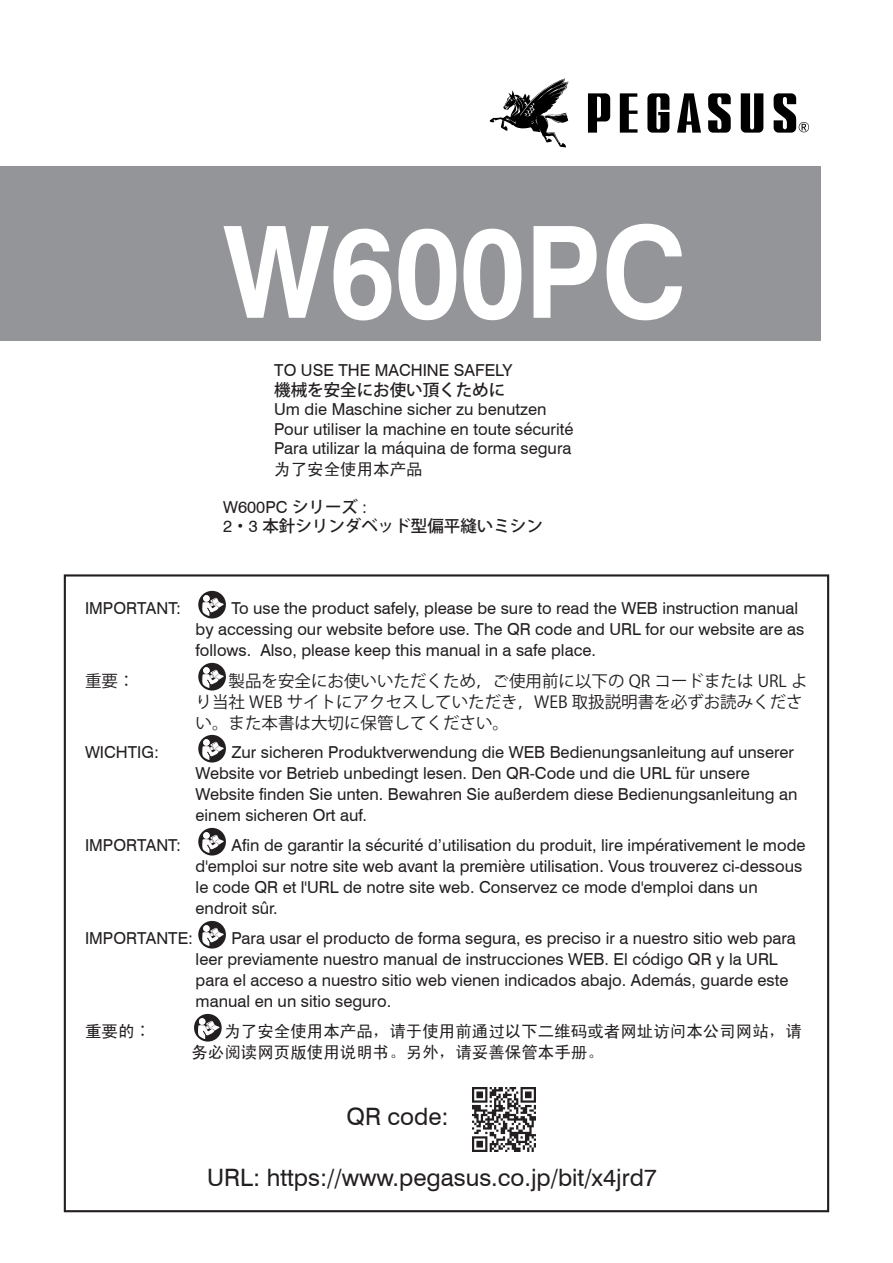
<style>
.page{position:relative;width:893px;height:1263px;background:#fff}
.page>*{position:absolute;margin:0;border:0;box-sizing:border-box;transform-origin:0 0}
.t1{font:700 127.5px "Swiss 721 BT";color:#fff;scale:.9 1}
.t2{font:24px "Swiss 721 BT";color:#231f20}
.t3{font:16.5px/21px "Swiss 721 BT";color:#231f20}
.t4{font:16.5px/21px "Koz Go Std";color:#231f20}
.t5{font:16.5px/21px "Sim Hei";color:#231f20}
.t6{font:500 16.5px "Koz Go Std";color:#231f20}
.s1{font-family:"Koz Go Std";font-weight:500}
.s2{font-family:"Swiss 721 BT";font-weight:400}
.s3{font-family:"Koz Go Std"}
</style>
<div class="page">
<svg style="left:588px;top:93px;width:22px;height:40px"></svg>
<svg style="left:620px;top:93px;width:17px;height:40px"></svg>
<svg style="left:647px;top:93px;width:22px;height:40px"></svg>
<svg style="left:741px;top:93px;width:22px;height:40px"></svg>
<svg style="left:677px;top:93px;width:24px;height:40px"></svg>
<svg style="left:708px;top:93px;width:23px;height:40px"></svg>
<svg style="left:773px;top:93px;width:36px;height:40px"></svg>
<svg style="left:490px;top:79px;width:78px;height:68px"></svg>
<div style="left:0;top:166px;width:821px;height:174px;background:#939598"></div>
<svg style="left:198px;top:591px;width:28px;height:28px"></svg>
<svg style="left:198px;top:663px;width:28px;height:28px"></svg>
<svg style="left:198px;top:735px;width:28px;height:28px"></svg>
<svg style="left:198px;top:828px;width:28px;height:28px"></svg>
<svg style="left:198px;top:921px;width:28px;height:28px"></svg>
<svg style="left:194px;top:1014px;width:28px;height:28px"></svg>
<img style="left:472px;top:1087px;width:64px;height:64px">
<h1 class="t1" style="left:223px;top:195px;width:517px">W600PC</h1>
<p class="t3" style="left:274px;top:360px;width:240px">TO USE THE MACHINE SAFELY</p>
<p class="t6" style="left:274px;top:379px;width:232px">機械を安全にお使い頂くために</p>
<p class="t3" style="left:274px;top:399px;width:301px;line-height:19.5px">Um die Maschine sicher zu benutzen<br>Pour utiliser la machine en toute sécurité<br>Para utilizar la máquina de forma segura</p>
<p class="t5" style="left:274px;top:458px;width:150px">为了安全使用本产品</p>
<p class="t3" style="left:223px;top:496px;width:145px">W600PC <span class="s1">シリーズ</span> :</p>
<p class="t6" style="left:223px;top:516px;width:321px"><span class="s2">2</span>・<span class="s2">3</span> 本針シリンダベッド型偏平縫いミシン</p>
<p class="t3" style="left:85px;top:598px;width:97px">IMPORTANT:</p>
<p class="t3" style="left:196px;top:598px;width:610px;text-indent:36px">To use the product safely, please be sure to read the WEB instruction manual by accessing our website before use. The QR code and URL for our website are as follows. Also, please keep this manual in a safe place.</p>
<p class="t4" style="left:85px;top:671px;width:51px">重要：</p>
<p class="t4" style="left:196px;top:671px;width:613px;text-indent:33px">製品を安全にお使いいただくため，ご使用前に以下の QR コードまたは URL より当社 WEB サイトにアクセスしていただき，WEB 取扱説明書を必ずお読みください。また本書は大切に保管してください。</p>
<p class="t3" style="left:85px;top:742px;width:76px">WICHTIG:</p>
<p class="t3" style="left:196px;top:742px;width:603px;text-indent:36px">Zur sicheren Produktverwendung die WEB Bedienungsanleitung auf unserer Website vor Betrieb unbedingt lesen. Den QR-Code und die URL für unsere Website finden Sie unten. Bewahren Sie außerdem diese Bedienungsanleitung an einem sicheren Ort auf.</p>
<p class="t3" style="left:85px;top:835px;width:97px">IMPORTANT:</p>
<p class="t3" style="left:196px;top:835px;width:611px;text-indent:36px">Afin de garantir la sécurité d’utilisation du produit, lire impérativement le mode d'emploi sur notre site web avant la première utilisation. Vous trouverez ci-dessous le code QR et l'URL de notre site web. Conservez ce mode d'emploi dans un endroit sûr.</p>
<p class="t3" style="left:85px;top:928px;width:110px">IMPORTANTE:</p>
<p class="t3" style="left:196px;top:928px;width:602px;text-indent:36px">Para usar el producto de forma segura, es preciso ir a nuestro sitio web para leer previamente nuestro manual de instrucciones WEB. El código QR y la URL para el acceso a nuestro sitio web vienen indicados abajo. Además, guarde este manual en un sitio seguro.</p>
<p class="t5" style="left:85px;top:1021px;width:67px">重要的<span class="s3">：</span></p>
<p class="t5" style="left:191px;top:1021px;width:612px;text-indent:33px">为了安全使用本产品，请于使用前通过以下二维码或者网址访问本公司网站，请务必阅读网页版使用说明书。另外，请妥善保管本手册。</p>
<h2 class="t2" style="left:347px;top:1102px;width:104px">QR code:</h2>
<h2 class="t2" style="left:207px;top:1163px;width:451px">URL: https://www.pegasus.co.jp/bit/x4jrd7</h2>
</div>
